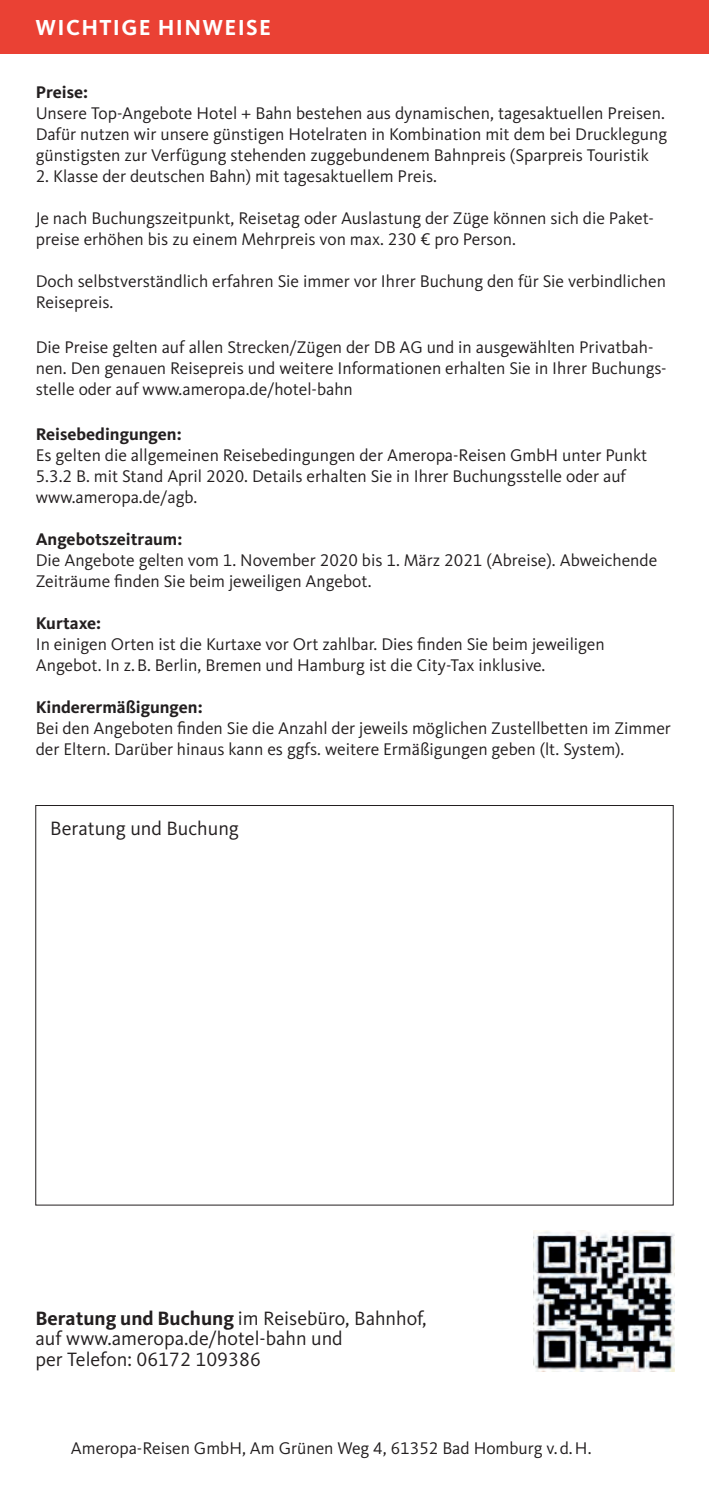
<style>
.page{position:relative;width:709px;height:1489px;background:#fff}
.page>*{position:absolute;margin:0;border:0;box-sizing:border-box;transform-origin:0 0}
.t1{font:700 22.5px "Kievit Pro";letter-spacing:.06em;color:#fff}
.t2{font:20px/20px "Kievit Pro";color:#231f20}
.t3{font:17.5px/21px "Kievit Pro";color:#231f20}
.t4{font:700 17.5px "Kievit Pro";color:#231f20}
.s1{font-weight:700}
</style>
<div class="page">
<div style="left:0;top:0;width:709px;height:53px;background:#ea4134"></div>
<img style="left:533px;top:1230px;width:142px;height:141px">
<p class="t1" style="left:36px;top:19px;width:237px">WICHTIGE HINWEISE</p>
<p class="t4" style="left:36px;top:85px;width:54px">Preise:</p>
<p class="t3" style="left:36px;top:104px;width:633px">Unsere Top-Angebote Hotel + Bahn bestehen aus dynamischen, tagesaktuellen Preisen.<br>Dafür nutzen wir unsere günstigen Hotelraten in Kombination mit dem bei Drucklegung günstigsten zur Verfügung stehenden zuggebundenem Bahnpreis (Sparpreis Touristik</p>
<p class="t3" style="left:36px;top:167px;width:403px">2. Klasse der deutschen Bahn) mit tagesaktuellem Preis.</p>
<p class="t3" style="left:36px;top:209px;width:619px">Je nach Buchungszeitpunkt, Reisetag oder Auslastung der Züge können sich die Paket&shy;preise erhöhen bis zu einem Mehrpreis von max. 230 € pro Person.</p>
<p class="t3" style="left:36px;top:272px;width:631px">Doch selbstverständlich erfahren Sie immer vor Ihrer Buchung den für Sie verbindlichen<br>Reisepreis.</p>
<p class="t3" style="left:36px;top:338px;width:632px">Die Preise gelten auf allen Strecken/Zügen der DB AG und in ausgewählten Privatbah&shy;nen. Den genauen Reisepreis und weitere Informationen erhalten Sie in Ihrer Buchungs&shy;stelle oder auf www.ameropa.de/hotel-bahn</p>
<p class="t4" style="left:36px;top:427px;width:147px">Reisebedingungen:</p>
<p class="t3" style="left:36px;top:446px;width:613px">Es gelten die allgemeinen Reisebedingungen der Ameropa-Reisen GmbH unter Punkt<br>5.3.2 B. mit Stand April 2020. Details erhalten Sie in Ihrer Buchungsstelle oder auf www.ameropa.de/agb.</p>
<p class="t4" style="left:36px;top:532px;width:148px">Angebotszeitraum:</p>
<p class="t3" style="left:36px;top:551px;width:623px">Die Angebote gelten vom 1. November 2020 bis 1. März 2021 (Abreise). Abweichende<br>Zeiträume finden Sie beim jeweiligen Angebot.</p>
<p class="t4" style="left:36px;top:616px;width:67px">Kurtaxe:</p>
<p class="t3" style="left:36px;top:635px;width:570px">In einigen Orten ist die Kurtaxe vor Ort zahlbar. Dies finden Sie beim jeweiligen<br>Angebot. In z. B. Berlin, Bremen und Hamburg ist die City-Tax inklusive.</p>
<p class="t4" style="left:36px;top:700px;width:168px">Kinderermäßigungen:</p>
<p class="t3" style="left:36px;top:719px;width:636px">Bei den Angeboten finden Sie die Anzahl der jeweils möglichen Zustellbetten im Zimmer der Eltern. Darüber hinaus kann es ggfs. weitere Ermäßigungen geben (lt. System).</p>
<p class="t2" style="left:50px;top:820px;width:190px">Beratung und Buchung</p>
<p class="t2" style="left:35px;top:1310px;width:392px"><span class="s1">Beratung und Buchung</span> im Reisebüro, Bahnhof, auf www.ameropa.de/hotel-bahn und<br>per Telefon: 06172 109386</p>
<p class="t3" style="left:71px;top:1438px;width:522px">Ameropa-Reisen GmbH, Am Grünen Weg 4, 61352 Bad Homburg v. d. H.</p>
</div>
